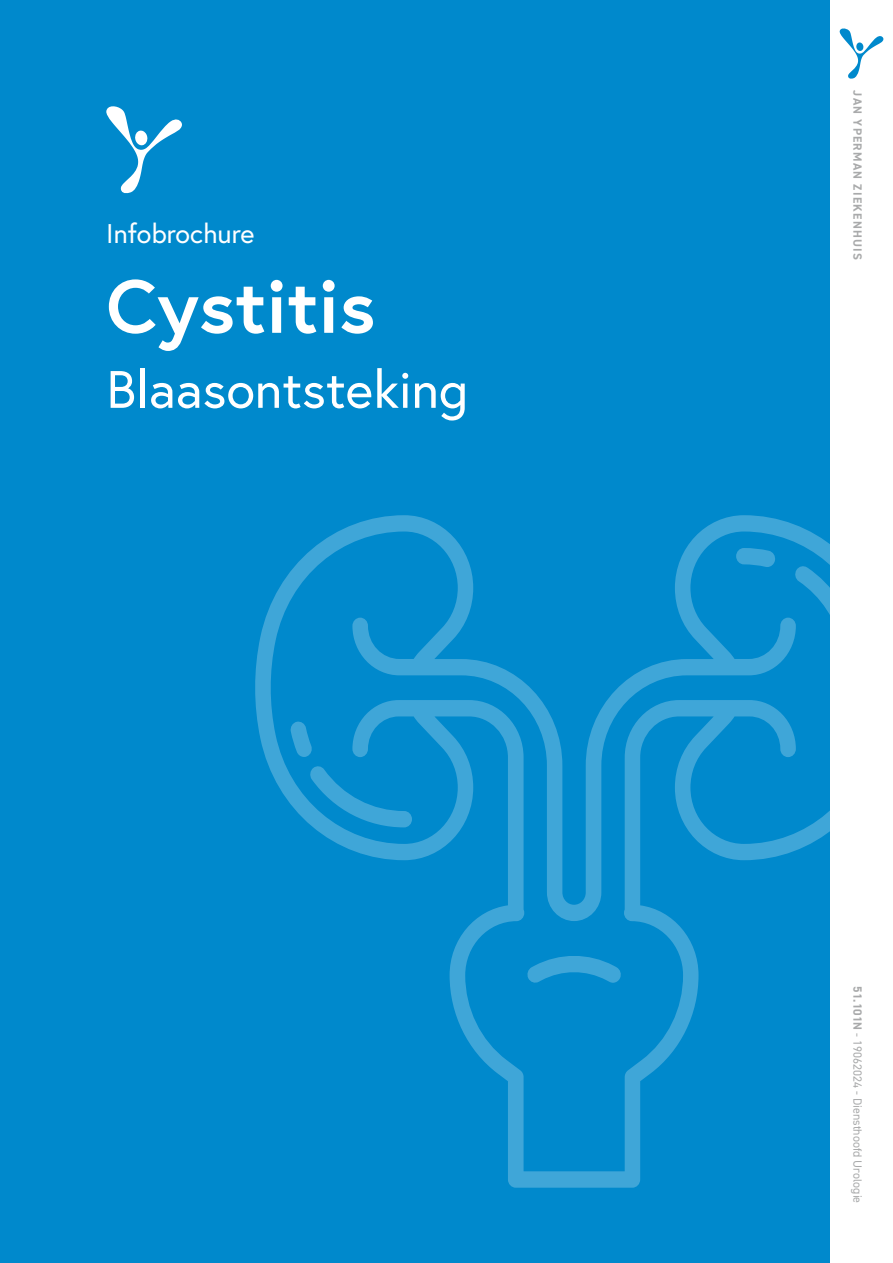
<style>
.page{position:relative;width:893px;height:1263px;background:#fff}
.page>*{position:absolute;margin:0;border:0;box-sizing:border-box;transform-origin:0 0}
.t1{font:700 75px "Europa";color:#fff}
.t2{font:52.5px "Europa";color:#fff}
.t3{font:27px "Europa";color:#fff}
.t4{font:12px "DIN2014";color:#a9aaab}
.t5{font:700 12px "DIN2014";letter-spacing:.1em;color:#a9aaab}
.s1{font-weight:700}
</style>
<div class="page">
<div style="left:0;top:0;width:829px;height:1263px;background:#0089cc"></div>
<svg style="left:255px;top:515px;width:574px;height:673px"></svg>
<svg style="left:794px;top:565px;width:35px;height:89px"></svg>
<svg style="left:736px;top:548px;width:40px;height:19px"></svg>
<svg style="left:526px;top:953px;width:96px;height:31px"></svg>
<svg style="left:106px;top:106px;width:76px;height:87px"></svg>
<svg style="left:839px;top:28px;width:44px;height:51px"></svg>
<h3 class="t3" style="left:106px;top:216px;width:150px">Infobrochure</h3>
<h1 class="t1" style="left:106px;top:255px;width:271px">Cystitis</h1>
<h2 class="t2" style="left:106px;top:356px;width:363px">Blaasontsteking</h2>
<p class="t5" style="left:865px;top:90px;width:171px;rotate:90deg">JAN YPERMAN ZIEKENHUIS</p>
<p class="t4" style="left:865px;top:986px;width:218px;rotate:90deg"><span class="s1">51.101N</span> - 19062024 - Diensthoofd Urologie</p>
</div>
